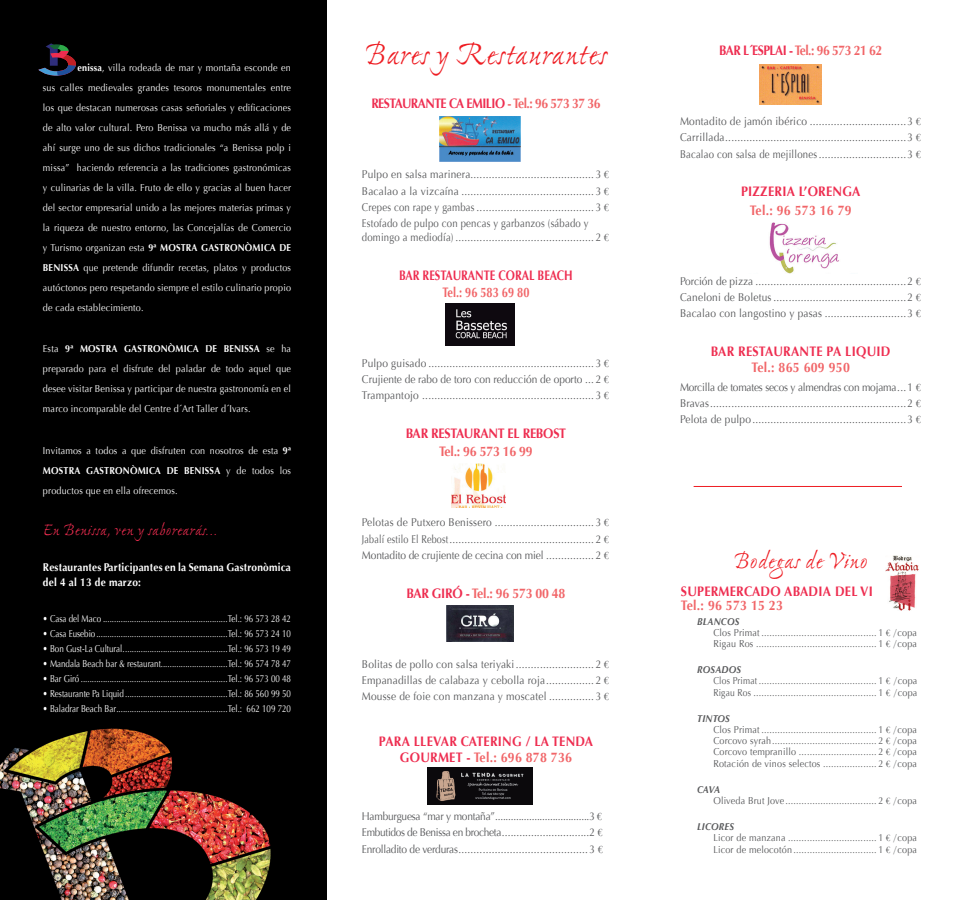
<style>
.page{position:relative;width:964px;height:900px;background:#fff}
.page>*{position:absolute;margin:0;border:0;box-sizing:border-box;transform-origin:0 0}
.t1{font:33.75px "Ex Ponto";letter-spacing:.02em;color:#ee1d23}
.t2{font:25px "Ex Ponto";letter-spacing:.01em;color:#ee1d23}
.t3{font:17.5px "Ex Ponto";letter-spacing:.015em;color:#ee2d50}
.t4{font:700 13.75px/16.2px "Optima";letter-spacing:.02em;color:#ee2d50;text-align:center;scale:.9 1}
.t5{font:700 13.75px "Optima";letter-spacing:.02em;color:#f16568;scale:.9 1}
.t6{font:700 13.75px "Optima";letter-spacing:-.02em;color:#f16568;scale:.9 1}
.t7{font:700 13.75px "Optima";letter-spacing:-.04em;color:#ee2d50;scale:.88 1}
.t8{font:700 13.75px "Optima";letter-spacing:-.04em;color:#f16568;scale:.88 1}
.t9{font:700 13.75px "Optima";color:#ee2d50;scale:.8 1}
.t10{font:700 13.75px "Optima";letter-spacing:-.02em;color:#ee2d50;scale:.9 1}
.t11{font:700 13.75px "Optima";color:#f16568;scale:.8 1}
.t12{font:11.25px/16.2px "Optima";letter-spacing:.02em;color:#57585a;text-align:justify;scale:.9 1}
.t13{font:11.25px "Optima";letter-spacing:.02em;color:#57585a;scale:.85 1}
.t14{font:700 11.25px/15px "Optima";letter-spacing:.02em;color:#fff;scale:.9 1}
.t15{font:10px/20px "Optima";color:#fff;text-align:justify;scale:.9 1}
.t16{font:10px "Optima";color:#fff;scale:.8 1}
.t17{font:10px/11.2px "Optima";letter-spacing:.02em;color:#57585a;scale:.9 1}
.t18{font:10px/11.2px "Optima";letter-spacing:.02em;color:#57585a;scale:.85 1}
.s1{font-weight:700}
.s2{color:#f16568}
.s3{font-family:"Garamond"}
.s4{color:#ee2d50}
.s5{font-weight:700;font-style:italic}
</style>
<div class="page">
<img style="left:0;top:0;width:326px;height:900px">
<svg style="left:38px;top:43px;width:38px;height:33px"></svg>
<img style="left:446px;top:304px;width:68px;height:42px">
<img style="left:451px;top:464px;width:55px;height:43px">
<img style="left:759px;top:65px;width:62px;height:40px">
<img style="left:439px;top:117px;width:82px;height:45px">
<img style="left:885px;top:555px;width:34px;height:56px">
<img style="left:447px;top:606px;width:66px;height:36px">
<img style="left:428px;top:767px;width:104px;height:38px">
<img style="left:769px;top:222px;width:70px;height:51px">
<hr style="left:693px;top:486px;width:209px;height:1px;background:#ee1d23">
<p class="t15" style="left:43px;top:58px;width:277px;text-indent:35px"><span class="s1">enissa</span>, villa rodeada de mar y montaña esconde en sus calles medievales grandes tesoros monumentales entre los que destacan numerosas casas señoriales y edificaciones de alto valor cultural. Pero Benissa va mucho más allá y de ahí surge uno de sus dichos tradicionales “a Benissa polp i missa” haciendo referencia a las tradiciones gastronómicas y culinarias de la villa. Fruto de ello y gracias al buen hacer del sector empresarial unido a las mejores materias primas y la riqueza de nuestro entorno, las Concejalías de Comercio y Turismo organizan esta <span class="s1">9ª MOSTRA GASTRONÒMICA DE BENISSA</span> que pretende difundir recetas, platos y productos autóctonos pero respetando siempre el estilo culinario propio de cada establecimiento.</p>
<p class="t15" style="left:43px;top:339px;width:277px">Esta <span class="s1">9ª MOSTRA GASTRONÒMICA DE BENISSA</span> se ha preparado para el disfrute del paladar de todo aquel que desee visitar Benissa y participar de nuestra gastronomía en el marco incomparable del Centre d´Art Taller d´Ivars.</p>
<p class="t15" style="left:43px;top:440px;width:277px">Invitamos a todos a que disfruten con nosotros de esta <span class="s1">9ª MOSTRA GASTRONÒMICA DE BENISSA</span> y de todos los productos que en ella ofrecemos.</p>
<h3 class="t3" style="left:43px;top:521px;width:176px">En Benissa, ven y saborearás...</h3>
<p class="t14" style="left:43px;top:560px;width:277px">Restaurantes Participantes en la Semana Gastronòmica del 4 al 13 de marzo:</p>
<p class="t16" style="left:43px;top:613px;width:312px">• Casa del Maco ........................................................Tel.: 96 573 28 42</p>
<p class="t16" style="left:43px;top:628px;width:312px">• Casa Eusebio...........................................................Tel.: 96 573 24 10</p>
<p class="t16" style="left:43px;top:643px;width:312px">• Bon Gust-La Cultural...............................................Tel.: 96 573 19 49</p>
<p class="t16" style="left:43px;top:658px;width:149px">• Mandala Beach bar &amp; restaurant</p>
<p class="t16" style="left:228px;top:658px;width:81px">Tel.: 96 574 78 47</p>
<p class="t16" style="left:43px;top:673px;width:312px">• Bar Giró ..................................................................Tel.: 96 573 00 48</p>
<p class="t16" style="left:43px;top:688px;width:312px">• Restaurante Pa Liquid ..............................................Tel.: 86 560 99 50</p>
<p class="t16" style="left:43px;top:703px;width:312px">• Baladrar Beach Bar..................................................Tel.: 662 109 720</p>
<h1 class="t1" style="left:365px;top:38px;width:244px">Bares y Restaurantes</h1>
<p class="t7" style="left:371px;top:96px;width:262px">RESTAURANTE CA EMILIO <span class="s2">- Tel.: 96 573 37 36</span></p>
<p class="t12" style="left:362px;top:167px;width:276px">Pulpo en salsa marinera......................................... 3 <span class="s3">€ </span>Bacalao a la vizcaína ............................................ 3 <span class="s3">€ </span>Crepes con rape y gambas ....................................... 3 <span class="s3">€ </span>Estofado de pulpo con pencas y garbanzos (sábado y</p>
<p class="t13" style="left:362px;top:231px;width:292px">domingo a mediodía) .............................................. 2 <span class="s3">€</span></p>
<p class="t9" style="left:399px;top:267px;width:218px">BAR RESTAURANTE CORAL BEACH</p>
<p class="t11" style="left:442px;top:284px;width:110px">Tel.: 96 583 69 80</p>
<p class="t12" style="left:362px;top:355px;width:276px">Pulpo guisado ....................................................... 3 <span class="s3">€ </span>Crujiente de rabo de toro con reducción de oporto ... 2 <span class="s3">€ </span>Trampantojo ......................................................... 3 <span class="s3">€</span></p>
<p class="t10" style="left:406px;top:425px;width:180px">BAR RESTAURANT EL REBOST</p>
<p class="t6" style="left:439px;top:444px;width:106px">Tel.: 96 573 16 99</p>
<p class="t12" style="left:362px;top:514px;width:276px">Pelotas de Putxero Benissero ................................. 3 <span class="s3">€ </span>Jabalí estilo El Rebost................................................ 2 <span class="s3">€ </span>Montadito de crujiente de cecina con miel ................ 2 <span class="s3">€</span></p>
<p class="t6" style="left:406px;top:585px;width:178px"><span class="s4">BAR GIRÓ -</span> Tel.: 96 573 00 48</p>
<p class="t12" style="left:362px;top:656px;width:276px">Bolitas de pollo con salsa teriyaki .......................... 2 <span class="s3">€ </span>Empanadillas de calabaza y cebolla roja................ 2 <span class="s3">€ </span>Mousse de foie con manzana y moscatel ............... 3 <span class="s3">€</span></p>
<p class="t4" style="left:379px;top:733px;width:239px">PARA LLEVAR CATERING / LA TENDA<br>GOURMET - <span class="s2">Tel.: 696 878 736</span></p>
<p class="t12" style="left:362px;top:808px;width:269px">Hamburguesa “mar y montaña”....................................3 <span class="s3">€ </span>Embutidos de Benissa en brocheta..............................2 <span class="s3">€ </span>Enrolladito de verduras...........................................3 <span class="s3">€</span></p>
<p class="t8" style="left:719px;top:43px;width:187px"><span class="s4">BAR L´ESPLAI -</span> Tel.: 96 573 21 62</p>
<p class="t12" style="left:680px;top:113px;width:269px">Montadito de jamón ibérico ................................3 <span class="s3">€ </span>Carrillada............................................................3 <span class="s3">€ </span>Bacalao con salsa de mejillones .............................3 <span class="s3">€</span></p>
<p class="t4" style="left:741px;top:184px;width:134px">PIZZERIA L’ORENGA</p>
<p class="t5" style="left:750px;top:202px;width:115px">Tel.: 96 573 16 79</p>
<p class="t12" style="left:680px;top:273px;width:269px">Porción de pizza ..................................................2 <span class="s3">€ </span>Caneloni de Boletus ............................................2 <span class="s3">€ </span>Bacalao con langostino y pasas ...........................3 <span class="s3">€</span></p>
<p class="t4" style="left:711px;top:343px;width:201px">BAR RESTAURANTE PA LIQUID</p>
<p class="t5" style="left:751px;top:360px;width:111px">Tel.: 865 609 950</p>
<p class="t12" style="left:680px;top:379px;width:269px">Morcilla de tomates secos y almendras con mojama... 1 <span class="s3">€ </span>Bravas.................................................................2 <span class="s3">€ </span>Pelota de pulpo...................................................3 <span class="s3">€</span></p>
<h2 class="t2" style="left:734px;top:548px;width:135px">Bodegas de Vino</h2>
<p class="t4" style="left:681px;top:583px;width:215px">SUPERMERCADO ABADIA DEL VI</p>
<p class="t5" style="left:681px;top:597px;width:115px">Tel.: 96 573 15 23</p>
<p class="t17" style="left:713px;top:616px;width:228px;text-indent:-16px"><span class="s5">BLANCOS<br></span>Clos Primat ........................................... 1 <span class="s3">€ /</span>copa<br>Rigau Ros ............................................. 1 <span class="s3">€ /</span>copa</p>
<p class="t18" style="left:713px;top:664px;width:241px;text-indent:-16px"><span class="s5">ROSADOS<br></span>Clos Primat ............................................ 1 <span class="s3">€ /</span>copa<br>Rigau Ros .............................................. 1 <span class="s3">€ /</span>copa</p>
<p class="t17" style="left:713px;top:713px;width:228px;text-indent:-16px"><span class="s5">TINTOS<br></span>Clos Primat ........................................... 1 <span class="s3">€ /</span>copa Corcovo syrah....................................... 2 <span class="s3">€ /</span>copa Corcovo tempranillo ............................. 2 <span class="s3">€ /</span>copa Rotación de vinos selectos .................... 2 <span class="s3">€ /</span>copa</p>
<p class="t17" style="left:713px;top:784px;width:228px;text-indent:-16px"><span class="s5">CAVA<br></span>Oliveda Brut Jove .................................. 2 <span class="s3">€ /</span>copa</p>
<p class="t17" style="left:713px;top:821px;width:228px;text-indent:-16px"><span class="s5">LICORES<br></span>Licor de manzana ................................. 1 <span class="s3">€ /</span>copa<br>Licor de melocotón ............................... 1 <span class="s3">€ /</span>copa</p>
</div>
